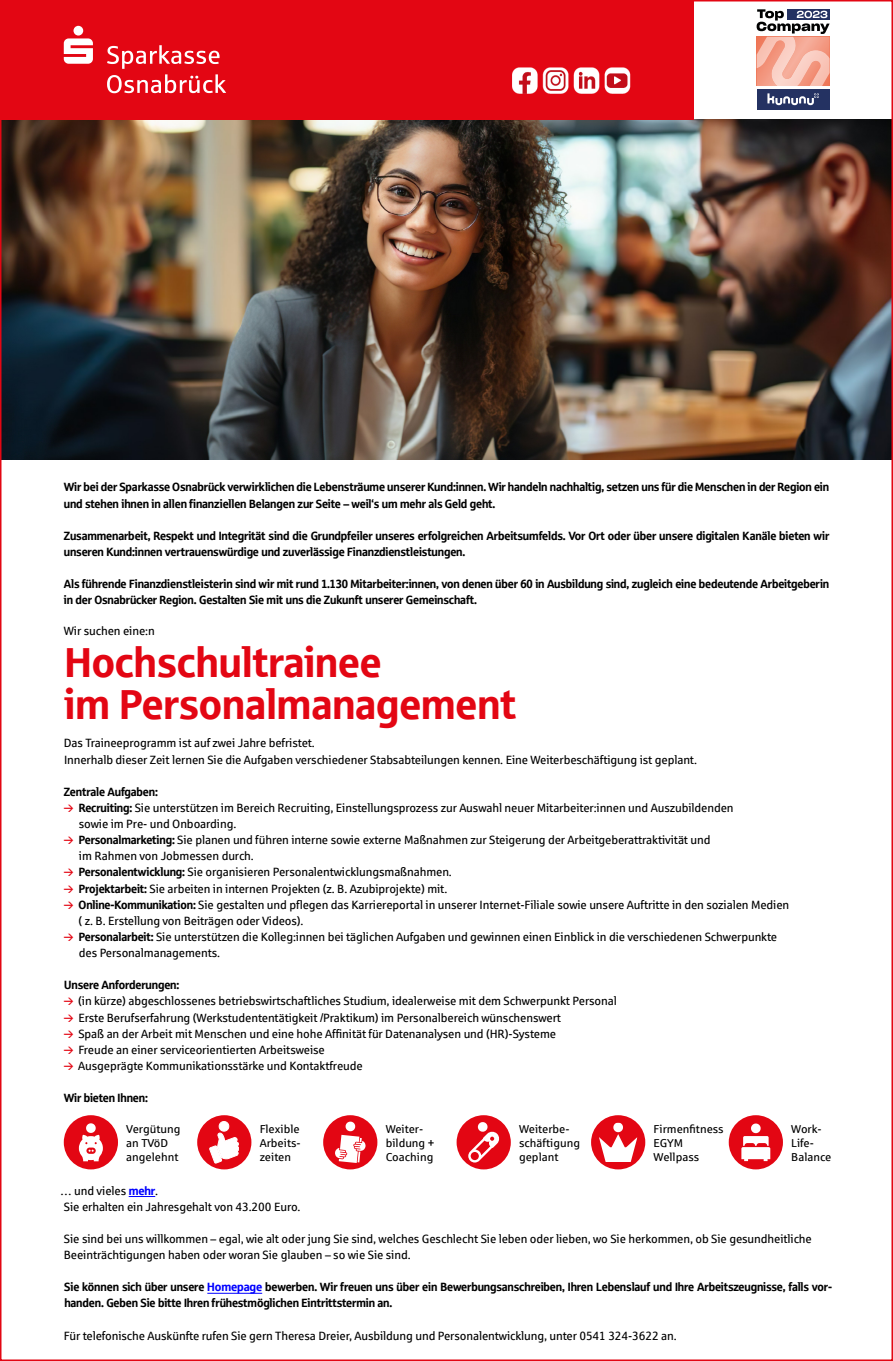
<style>
.page{position:relative;width:893px;height:1361px;background:#fff}
.page>*{position:absolute;margin:0;border:0;box-sizing:border-box;transform-origin:0 0}
.Stellenbezeichnung{font:42px/42px "Sparkasse Head";color:#e30613}
.Fließtext{font:12px/16.2px "Sparkasse Rg";letter-spacing:-.01em;color:#000}
.Einleitung{font:12px/16.2px "Sparkasse Head";letter-spacing:-.01em;color:#000}
.WirbietenIhnen_mitAbstandDANACH{font:12px "Sparkasse Head";letter-spacing:-.01em;color:#000}
.WirbietenIhnen_mitAbstandDANACH-2{font:12px "Sparkasse Rg";letter-spacing:-.01em;color:#000}
.t1{font:11.55px/14px "Sparkasse Rg";color:#000}
.s1{font-family:"Sparkasse Head"}
.s2{font-family:"Sparkasse Head";color:#00f}
.s3{color:#00f}
</style>
<div class="page">
<svg style="left:129px;top:1196px;width:26px;height:1px"></svg>
<hr style="left:207px;top:1293px;width:55px;height:1px;background:#00f">
<div style="left:64px;top:1115px;width:54px;height:54px;background:#e30613;border-radius:50%"></div>
<svg style="left:79px;top:1123px;width:24px;height:38px"></svg>
<div style="left:197px;top:1115px;width:54px;height:54px;background:#e30613;border-radius:50%"></div>
<svg style="left:210px;top:1121px;width:29px;height:42px"></svg>
<div style="left:323px;top:1115px;width:54px;height:54px;background:#e30613;border-radius:50%"></div>
<svg style="left:335px;top:1121px;width:31px;height:42px"></svg>
<div style="left:457px;top:1115px;width:54px;height:54px;background:#e30613;border-radius:50%"></div>
<svg style="left:468px;top:1122px;width:31px;height:40px"></svg>
<div style="left:591px;top:1115px;width:54px;height:54px;background:#e30613;border-radius:50%"></div>
<svg style="left:599px;top:1122px;width:38px;height:40px"></svg>
<div style="left:729px;top:1115px;width:54px;height:54px;background:#e30613;border-radius:50%"></div>
<svg style="left:741px;top:1123px;width:29px;height:38px"></svg>
<img style="left:3px;top:119px;width:887px;height:340px">
<div style="left:0;top:0;width:693px;height:119px;background:#e30613"></div>
<svg style="left:107px;top:45px;width:119px;height:48px"></svg>
<svg style="left:64px;top:26px;width:29px;height:38px"></svg>
<img style="left:512px;top:67px;width:119px;height:27px">
<div style="left:757px;top:89px;width:72px;height:20px;background:#243262"></div>
<svg style="left:767px;top:93px;width:52px;height:12px"></svg>
<img style="left:757px;top:37px;width:73px;height:49px">
<svg style="left:757px;top:9px;width:73px;height:25px"></svg>
<p class="Einleitung" style="left:64px;top:479px;width:767px">Wir bei der Sparkasse Osnabrück verwirklichen die Lebensträume unserer Kund:innen. Wir handeln nachhaltig, setzen uns für die Menschen in der Region ein und stehen ihnen in allen finanziellen Belangen zur Seite – weil‘s um mehr als Geld geht.</p>
<p class="Einleitung" style="left:64px;top:527px;width:767px">Zusammenarbeit, Respekt und Integrität sind die Grundpfeiler unseres erfolgreichen Arbeitsumfelds. Vor Ort oder über unsere digitalen Kanäle bieten wir unseren Kund:innen vertrauenswürdige und zuverlässige Finanzdienstleistungen.</p>
<p class="Einleitung" style="left:64px;top:575px;width:767px">Als führende Finanzdienstleisterin sind wir mit rund 1.130 Mitarbeiter:innen, von denen über 60 in Ausbildung sind, zugleich eine bedeutende Arbeitgeberin in der Osnabrücker Region. Gestalten Sie mit uns die Zukunft unserer Gemeinschaft.</p>
<p class="Fließtext" style="left:64px;top:622px;width:92px">Wir suchen eine:n</p>
<p class="Stellenbezeichnung" style="left:65px;top:639px;width:453px">Hochschultrainee<br>im Personalmanagement</p>
<p class="Fließtext" style="left:64px;top:735px;width:635px">Das Traineeprogramm ist auf zwei Jahre befristet.<br>Innerhalb dieser Zeit lernen Sie die Aufgaben verschiedener Stabsabteilungen kennen. Eine Weiterbeschäftigung ist geplant.</p>
<p class="Einleitung" style="left:64px;top:783px;width:96px">Zentrale Aufgaben:</p>
<p class="Fließtext" style="left:79px;top:799px;width:656px"><span class="s1">Recruiting:</span> Sie unterstützen im Bereich Recruiting, Einstellungsprozess zur Auswahl neuer Mitarbeiter:innen und Auszubildenden sowie im Pre- und Onboarding.</p>
<p class="Fließtext" style="left:79px;top:831px;width:633px"><span class="s1">Personalmarketing:</span> Sie planen und führen interne sowie externe Maßnahmen zur Steigerung der Arbeitgeberattraktivität und im Rahmen von Jobmessen durch.</p>
<p class="Fließtext" style="left:79px;top:864px;width:375px"><span class="s1">Personalentwicklung:</span> Sie organisieren Personalentwicklungsmaßnahmen.</p>
<p class="Fließtext" style="left:79px;top:880px;width:370px"><span class="s1">Projektarbeit:</span> Sie arbeiten in internen Projekten (z. B. Azubiprojekte) mit.</p>
<p class="Fließtext" style="left:79px;top:896px;width:712px"><span class="s1">Online-Kommunikation:</span> Sie gestalten und pflegen das Karriereportal in unserer Internet-Filiale sowie unsere Auftritte in den sozialen Medien ( z. B. Erstellung von Beiträgen oder Videos).</p>
<p class="Fließtext" style="left:79px;top:928px;width:700px"><span class="s1">Personalarbeit:</span> Sie unterstützen die Kolleg:innen bei täglichen Aufgaben und gewinnen einen Einblick in die verschiedenen Schwerpunkte des Personalmanagements.</p>
<p class="Einleitung" style="left:64px;top:976px;width:117px">Unsere Anforderungen:</p>
<p class="Fließtext" style="left:78px;top:993px;width:540px">(in kürze) abgeschlossenes betriebswirtschaftliches Studium, idealerweise mit dem Schwerpunkt Personal</p>
<p class="Fließtext" style="left:78px;top:1009px;width:484px">Erste Berufserfahrung (Werkstudententätigkeit /Praktikum) im Personalbereich wünschenswert</p>
<p class="Fließtext" style="left:78px;top:1025px;width:479px">Spaß an der Arbeit mit Menschen und eine hohe Affinität für Datenanalysen und (HR)-Systeme</p>
<p class="Fließtext" style="left:78px;top:1041px;width:248px">Freude an einer serviceorientierten Arbeitsweise</p>
<p class="Fließtext" style="left:78px;top:1057px;width:286px">Ausgeprägte Kommunikationsstärke und Kontaktfreude</p>
<p class="WirbietenIhnen_mitAbstandDANACH" style="left:64px;top:1090px;width:86px">Wir bieten Ihnen:</p>
<p class="t1" style="left:126px;top:1121px;width:56px">Vergütung an TVöD angelehnt</p>
<p class="t1" style="left:260px;top:1121px;width:43px;text-align:justify">Flexible Arbeits&shy;zeiten</p>
<p class="t1" style="left:386px;top:1121px;width:50px">Weiter&shy;bildung +<br>Coaching</p>
<p class="t1" style="left:519px;top:1121px;width:63px">Weiterbe&shy;schäftigung geplant</p>
<p class="t1" style="left:654px;top:1121px;width:72px">Firmenfitness<br>EGYM<br>Wellpass</p>
<p class="t1" style="left:791px;top:1121px;width:42px">Work-<br>Life-<br>Balance</p>
<p class="WirbietenIhnen_mitAbstandDANACH-2" style="left:60px;top:1183px;width:100px">… und vieles <span class="s2">mehr</span>.</p>
<p class="Fließtext" style="left:64px;top:1198px;width:238px">Sie erhalten ein Jahresgehalt von 43.200 Euro.</p>
<p class="Fließtext" style="left:64px;top:1230px;width:749px">Sie sind bei uns willkommen – egal, wie alt oder jung Sie sind, welches Geschlecht Sie leben oder lieben, wo Sie herkommen, ob Sie gesundheitliche<br>Beeinträchtigungen haben oder woran Sie glauben – so wie Sie sind.</p>
<p class="Einleitung" style="left:64px;top:1278px;width:769px">Sie können sich über unsere <span class="s3">Homepage</span> bewerben. Wir freuen uns über ein Bewerbungsanschreiben, Ihren Lebenslauf und Ihre Arbeitszeugnisse, falls vor&shy;handen. Geben Sie bitte Ihren frühestmöglichen Eintrittstermin an.</p>
<p class="Fließtext" style="left:64px;top:1327px;width:614px">Für telefonische Auskünfte rufen Sie gern Theresa Dreier, Ausbildung und Personalentwicklung, unter 0541 324-3622 an.</p>
</div>
